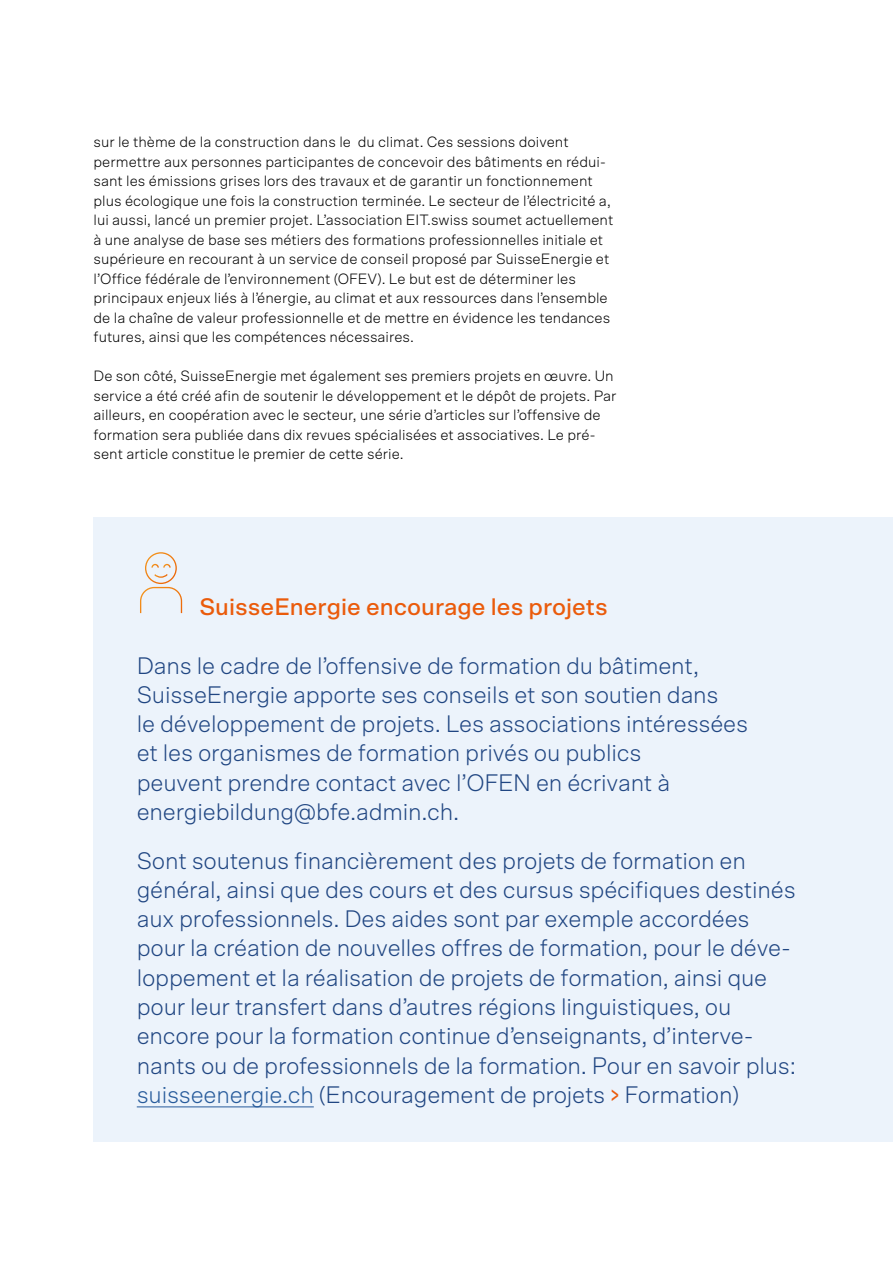
<style>
.page{position:relative;width:893px;height:1263px;background:#fff}
.page>*{position:absolute;margin:0;border:0;box-sizing:border-box;transform-origin:0 0}
.t1{font:300 24px/29.2px "Scto Grotesk A";letter-spacing:-.01em;color:#204682}
.t2{font:500 24px "Scto Grotesk A";color:#ea5b0b}
.t3{font:300 15px/19.5px "Scto Grotesk A";color:#000}
.s1{color:#275b9b}
.s2{font-weight:500;color:#ea5b0b}
</style>
<div class="page">
<div style="left:94px;top:518px;width:799px;height:624px;background:#ecf3fb"></div>
<hr style="left:137px;top:1106px;width:177px;height:1px;background:#275b9b">
<svg style="left:140px;top:552px;width:42px;height:61px"></svg>
<p class="t3" style="left:94px;top:132px;width:521px">sur le thème de la construction dans le du climat. Ces sessions doivent permettre aux personnes participantes de concevoir des bâtiments en rédui&shy;sant les émissions grises lors des travaux et de garantir un fonctionnement plus écologique une fois la construction terminée. Le secteur de l’électricité a, lui aussi, lancé un premier projet. L’association EIT.swiss soumet actuellement à une analyse de base ses métiers des formations professionnelles initiale et supérieure en recourant à un service de conseil proposé par SuisseEnergie et l’Office fédérale de l’environnement (OFEV). Le but est de déterminer les principaux enjeux liés à l’énergie, au climat et aux ressources dans l’ensemble de la chaîne de valeur professionnelle et de mettre en évidence les tendances futures, ainsi que les compétences nécessaires.</p>
<p class="t3" style="left:94px;top:366px;width:525px">De son côté, SuisseEnergie met également ses premiers projets en œuvre. Un service a été créé afin de soutenir le développement et le dépôt de projets. Par ailleurs, en coopération avec le secteur, une série d’articles sur l’offensive de formation sera publiée dans dix revues spécialisées et associatives. Le pré&shy;sent article constitue le premier de cette série.</p>
<h1 class="t2" style="left:199px;top:592px;width:410px">SuisseEnergie encourage les projets</h1>
<p class="t1" style="left:137px;top:650px;width:613px">Dans le cadre de l’offensive de formation du bâtiment, SuisseEnergie apporte ses conseils et son soutien dans<br>le développement de projets. Les associations intéressées et les organismes de formation privés ou publics<br>peuvent prendre contact avec l’OFEN en écrivant à energiebildung@bfe.admin.ch.</p>
<p class="t1" style="left:137px;top:845px;width:661px">Sont soutenus financièrement des projets de formation en général, ainsi que des cours et des cursus spécifiques destinés aux professionnels. Des aides sont par exemple accordées pour la création de nouvelles offres de formation, pour le déve&shy;loppement et la réalisation de projets de formation, ainsi que pour leur transfert dans d’autres régions linguistiques, ou encore pour la formation continue d’enseignants, d’interve&shy;nants ou de professionnels de la formation. Pour en savoir plus: <span class="s1">suisseenergie.ch</span> (Encouragement de projets <span class="s2">&gt;</span> Formation)</p>
</div>
